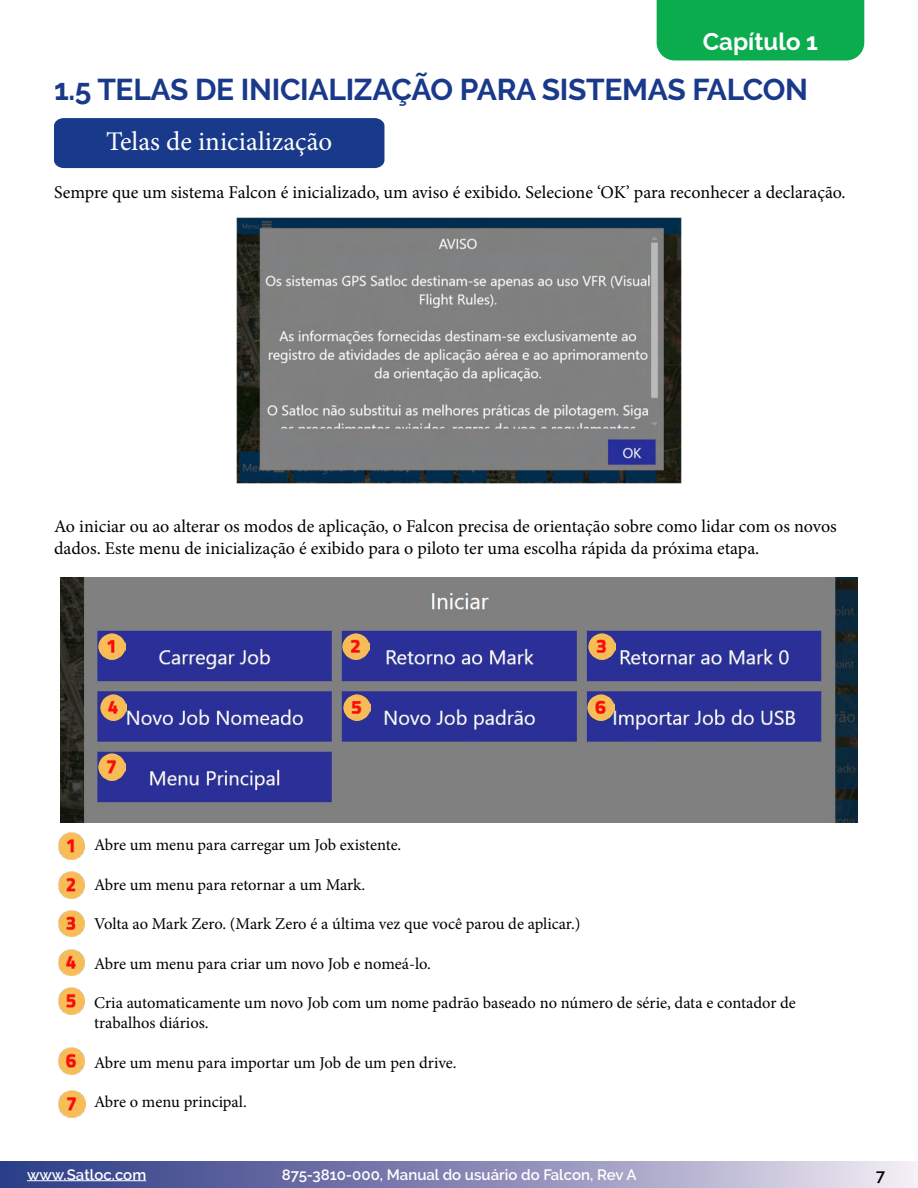
<style>
.page{position:relative;width:918px;height:1188px;background:#fff}
.page>*{position:absolute;margin:0;border:0;box-sizing:border-box;transform-origin:0 0}
.t1{font:700 30px "Raleway";letter-spacing:-.01em;color:#19398a}
.t2{font:27px "Minion Pro";color:#fff}
.t3{font:700 24px "Raleway";color:#fff}
.t4{font:18px/21.6px "Minion Pro";color:#000}
.t5{font:16.5px/19.8px "Minion Pro";letter-spacing:-.005em;color:#000}
.t6{font:600 16.5px "Raleway";color:#000}
.t7{font:600 15px "Raleway";color:#fff}
</style>
<div class="page">
<div style="left:0;top:1161px;width:918px;height:27px;background:linear-gradient(to right,#283582,#ebe1ed)"></div>
<div style="left:657px;top:0;width:207px;height:60px;background:#0aac4e"></div>
<hr style="left:27px;top:1180px;width:119px;height:1px;background:#fff">
<div style="left:54px;top:118px;width:330px;height:50px;background:#19398a"></div>
<img style="left:237px;top:217px;width:444px;height:267px">
<img style="left:58px;top:833px;width:27px;height:26px">
<img style="left:58px;top:871px;width:27px;height:27px">
<img style="left:58px;top:910px;width:27px;height:27px">
<img style="left:58px;top:949px;width:27px;height:27px">
<img style="left:58px;top:988px;width:27px;height:27px">
<img style="left:58px;top:1048px;width:27px;height:26px">
<img style="left:59px;top:1091px;width:26px;height:26px">
<img style="left:60px;top:578px;width:797px;height:244px">
<img style="left:99px;top:633px;width:26px;height:27px">
<img style="left:343px;top:633px;width:26px;height:27px">
<img style="left:589px;top:633px;width:26px;height:27px">
<img style="left:100px;top:694px;width:27px;height:27px">
<img style="left:344px;top:694px;width:26px;height:27px">
<img style="left:588px;top:694px;width:26px;height:27px">
<img style="left:99px;top:754px;width:26px;height:26px">
<h3 class="t3" style="left:703px;top:27px;width:117px">Capítulo 1</h3>
<h1 class="t1" style="left:54px;top:73px;width:756px">1.5 TELAS DE INICIALIZAÇÃO PARA SISTEMAS FALCON</h1>
<h2 class="t2" style="left:106px;top:124px;width:228px">Telas de inicialização</h2>
<p class="t4" style="left:54px;top:181px;width:793px">Sempre que um sistema Falcon é inicializado, um aviso é exibido. Selecione ‘OK’ para reconhecer a declaração.</p>
<p class="t4" style="left:54px;top:516px;width:784px">Ao iniciar ou ao alterar os modos de aplicação, o Falcon precisa de orientação sobre como lidar com os novos dados. Este menu de inicialização é exibido para o piloto ter uma escolha rápida da próxima etapa.</p>
<p class="t5" style="left:94px;top:835px;width:309px">Abre um menu para carregar um Job existente.</p>
<p class="t5" style="left:94px;top:875px;width:273px">Abre um menu para retornar a um Mark.</p>
<p class="t5" style="left:94px;top:914px;width:488px">Volta ao Mark Zero. (Mark Zero é a última vez que você parou de aplicar.)</p>
<p class="t5" style="left:94px;top:954px;width:338px">Abre um menu para criar um novo Job e nomeá-lo.</p>
<p class="t5" style="left:94px;top:993px;width:703px">Cria automaticamente um novo Job com um nome padrão baseado no número de série, data e contador de trabalhos diários.</p>
<p class="t5" style="left:94px;top:1053px;width:364px">Abre um menu para importar um Job de um pen drive.</p>
<p class="t5" style="left:94px;top:1092px;width:154px">Abre o menu principal.</p>
<p class="t7" style="left:27px;top:1166px;width:121px">www.Satloc.com</p>
<p class="t7" style="left:282px;top:1166px;width:356px">875-3810-000, Manual do usuário do Falcon, Rev A</p>
<p class="t6" style="left:876px;top:1166px;width:11px">7</p>
</div>
